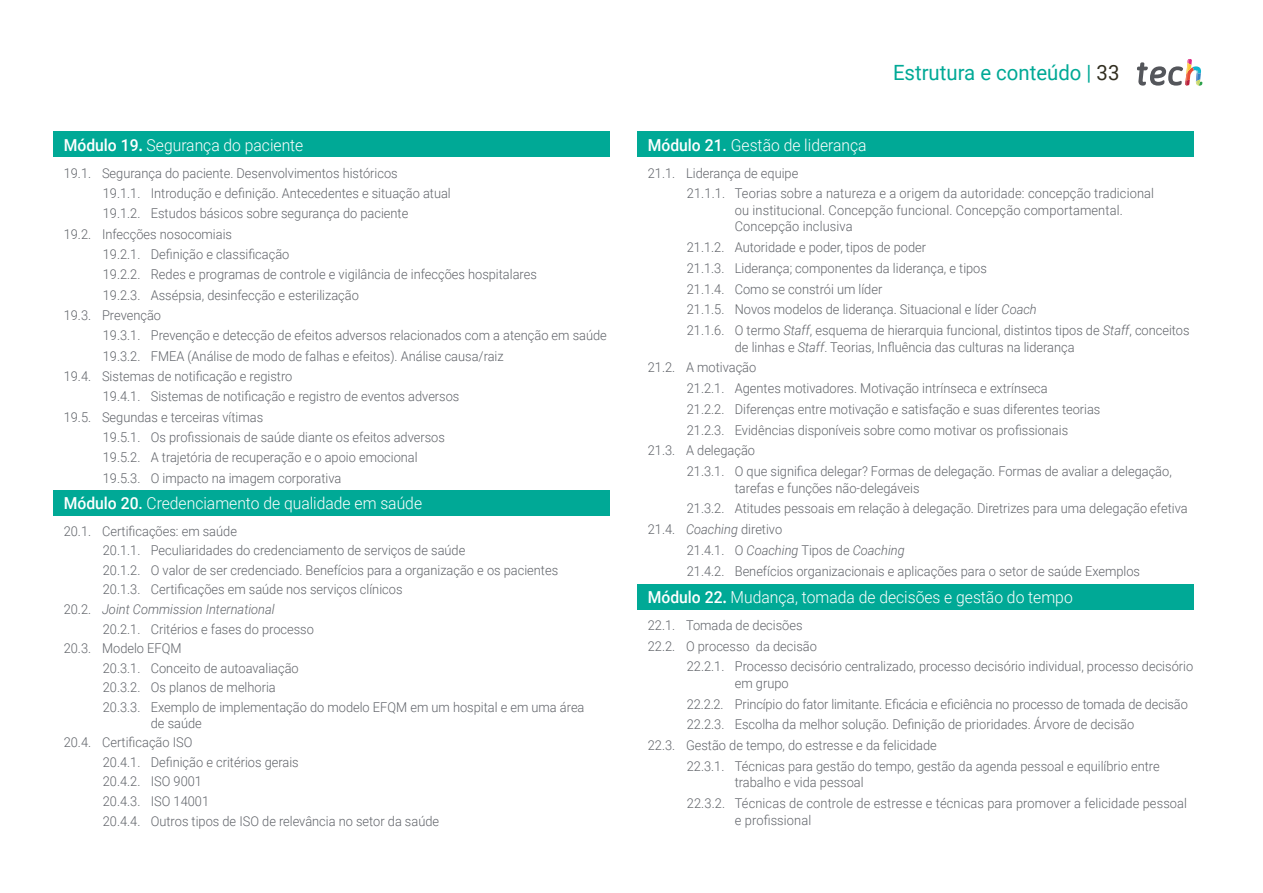
<style>
.page{position:relative;width:1263px;height:893px;background:#fff}
.page>*{position:absolute;margin:0;border:0;box-sizing:border-box;transform-origin:0 0}
.t1{font:21px "Roboto";color:#00a996}
.t2{font:300 16.5px "Roboto";color:#fff;scale:.95 1}
.t3{font:300 13.5px/20.7px "Roboto";color:#61646a;scale:.95 1}
.t4{font:italic 300 13.5px "Roboto";color:#61646a;scale:.95 1}
.s1{font-weight:500}
.s2{font-family:"Meta Pro";font-weight:500}
.s3{font-style:normal}
.s4{color:#312e20}
.s5{font-style:italic}
</style>
<div class="page">
<svg style="left:1137px;top:59px;width:65px;height:27px"></svg>
<div style="left:53px;top:132px;width:556px;height:25px;background:#00a996"></div>
<div style="left:53px;top:490px;width:556px;height:26px;background:#00a996"></div>
<div style="left:637px;top:132px;width:556px;height:25px;background:#00a996"></div>
<div style="left:637px;top:584px;width:556px;height:25px;background:#00a996"></div>
<p class="t2" style="left:64px;top:133px;width:254px"><span class="s1">Módulo 19</span><span class="s2">.</span> Segurança do paciente</p>
<p class="t3" style="left:64px;top:162px;width:353px">19.1. Segurança do paciente. Desenvolvimentos históricos</p>
<p class="t3" style="left:103px;top:182px;width:368px">19.1.1. Introdução e definição. Antecedentes e situação atual</p>
<p class="t3" style="left:103px;top:203px;width:323px">19.1.2. Estudos básicos sobre segurança do paciente</p>
<p class="t3" style="left:64px;top:223px;width:179px">19.2. Infecções nosocomiais</p>
<p class="t3" style="left:103px;top:243px;width:198px">19.2.1. Definição e classificação</p>
<p class="t3" style="left:103px;top:264px;width:458px">19.2.2. Redes e programas de controle e vigilância de infecções hospitalares</p>
<p class="t3" style="left:103px;top:284px;width:271px">19.2.3. Assépsia, desinfecção e esterilização</p>
<p class="t3" style="left:64px;top:304px;width:104px">19.3. Prevenção</p>
<p class="t3" style="left:103px;top:325px;width:532px">19.3.1. Prevenção e detecção de efeitos adversos relacionados com a atenção em saúde</p>
<p class="t3" style="left:103px;top:345px;width:424px">19.3.2. FMEA (Análise de modo de falhas e efeitos). Análise causa/raiz</p>
<p class="t3" style="left:64px;top:365px;width:242px">19.4. Sistemas de notificação e registro</p>
<p class="t3" style="left:103px;top:386px;width:377px">19.4.1. Sistemas de notificação e registro de eventos adversos</p>
<p class="t3" style="left:64px;top:406px;width:211px">19.5. Segundas e terceiras vítimas</p>
<p class="t3" style="left:103px;top:426px;width:362px">19.5.1. Os profissionais de saúde diante os efeitos adversos</p>
<p class="t3" style="left:103px;top:447px;width:333px">19.5.2. A trajetória de recuperação e o apoio emocional</p>
<p class="t3" style="left:103px;top:467px;width:253px">19.5.3. O impacto na imagem corporativa</p>
<p class="t2" style="left:64px;top:492px;width:379px"><span class="s1">Módulo 20.</span> Credenciamento de qualidade em saúde</p>
<p class="t3" style="left:64px;top:520px;width:184px">20.1. Certificações: em saúde</p>
<p class="t3" style="left:103px;top:540px;width:383px">20.1.1. Peculiaridades do credenciamento de serviços de saúde</p>
<p class="t3" style="left:103px;top:559px;width:481px">20.1.2. O valor de ser credenciado. Benefícios para a organização e os pacientes</p>
<p class="t3" style="left:103px;top:579px;width:317px">20.1.3. Certificações em saúde nos serviços clínicos</p>
<p class="t4" style="left:64px;top:600px;width:224px"><span class="s3">20.2.</span> Joint Commission International</p>
<p class="t3" style="left:103px;top:618px;width:224px">20.2.1. Critérios e fases do processo</p>
<p class="t3" style="left:64px;top:637px;width:125px">20.3. Modelo EFQM</p>
<p class="t3" style="left:103px;top:657px;width:208px">20.3.1. Conceito de autoavaliação</p>
<p class="t3" style="left:103px;top:677px;width:184px">20.3.2. Os planos de melhoria</p>
<p class="t3" style="left:103px;top:696px;width:509px">20.3.3. Exemplo de implementação do modelo EFQM em um hospital e em uma área</p>
<p class="t3" style="left:151px;top:712px;width:55px">de saúde</p>
<p class="t3" style="left:64px;top:732px;width:137px">20.4. Certificação ISO</p>
<p class="t3" style="left:103px;top:751px;width:208px">20.4.1. Definição e critérios gerais</p>
<p class="t3" style="left:103px;top:771px;width:106px">20.4.2. ISO 9001</p>
<p class="t3" style="left:103px;top:790px;width:113px">20.4.3. ISO 14001</p>
<p class="t3" style="left:103px;top:811px;width:356px">20.4.4. Outros tipos de ISO de relevância no setor da saúde</p>
<h1 class="t1" style="left:893px;top:57px;width:228px">Estrutura e conteúdo | <span class="s4">33</span></h1>
<p class="t2" style="left:648px;top:133px;width:232px"><span class="s1">Módulo 21.</span> Gestão de liderança</p>
<p class="t3" style="left:687px;top:162px;width:493px;text-indent:-39px">21.1. Liderança de equipe<br>21.1.1. Teorias sobre a natureza e a origem da autoridade: concepção tradicional</p>
<p class="t3" style="left:735px;top:201px;width:410px;line-height:16.5px">ou institucional. Concepção funcional. Concepção comportamental.<br>Concepção inclusiva</p>
<p class="t3" style="left:687px;top:236px;width:531px">21.1.2. Autoridade e poder, tipos de poder<br>21.1.3. Liderança; componentes da liderança, e tipos<br>21.1.4. Como se constrói um líder<br>21.1.5. Novos modelos de liderança. Situacional e líder <span class="s5">Coach<br></span>21.1.6. O termo <span class="s5">Staff</span>, esquema de hierarquia funcional, distintos tipos de <span class="s5">Staff</span>, conceitos</p>
<p class="t3" style="left:735px;top:336px;width:359px">de linhas e <span class="s5">Staff</span>. Teorias, Influência das culturas na liderança</p>
<p class="t3" style="left:648px;top:357px;width:116px">21.2. A motivação</p>
<p class="t3" style="left:687px;top:377px;width:381px">21.2.1. Agentes motivadores. Motivação intrínseca e extrínseca</p>
<p class="t3" style="left:687px;top:398px;width:437px">21.2.2. Diferenças entre motivação e satisfação e suas diferentes teorias</p>
<p class="t3" style="left:687px;top:419px;width:403px">21.2.3. Evidências disponíveis sobre como motivar os profissionais</p>
<p class="t3" style="left:648px;top:440px;width:114px">21.3. A delegação</p>
<p class="t3" style="left:687px;top:460px;width:512px">21.3.1. O que significa delegar? Formas de delegação. Formas de avaliar a delegação,</p>
<p class="t3" style="left:735px;top:477px;width:196px">tarefas e funções não-delegáveis</p>
<p class="t3" style="left:687px;top:498px;width:529px">21.3.2. Atitudes pessoais em relação à delegação. Diretrizes para uma delegação efetiva</p>
<p class="t3" style="left:648px;top:518px;width:143px">21.4. <span class="s5">Coaching</span> diretivo</p>
<p class="t4" style="left:687px;top:541px;width:231px"><span class="s3">21.4.1. O</span> Coaching <span class="s3">Tipos de</span> Coaching</p>
<p class="t3" style="left:687px;top:560px;width:479px">21.4.2. Benefícios organizacionais e aplicações para o setor de saúde Exemplos</p>
<p class="t2" style="left:648px;top:585px;width:449px"><span class="s1">Módulo 22</span><span class="s2">.</span> Mudança, tomada de decisões e gestão do tempo</p>
<p class="t3" style="left:648px;top:614px;width:164px">22.1. Tomada de decisões</p>
<p class="t3" style="left:648px;top:635px;width:179px">22.2. O processo da decisão</p>
<p class="t3" style="left:687px;top:656px;width:534px">22.2.1. Processo decisório centralizado, processo decisório individual, processo decisório</p>
<p class="t3" style="left:735px;top:672px;width:58px">em grupo</p>
<p class="t3" style="left:687px;top:693px;width:529px">22.2.2. Princípio do fator limitante. Eficácia e eficiência no processo de tomada de decisão</p>
<p class="t3" style="left:687px;top:714px;width:472px">22.2.3. Escolha da melhor solução. Definição de prioridades. Árvore de decisão</p>
<p class="t3" style="left:648px;top:735px;width:306px">22.3. Gestão de tempo, do estresse e da felicidade</p>
<p class="t3" style="left:687px;top:755px;width:499px">22.3.1. Técnicas para gestão do tempo, gestão da agenda pessoal e equilíbrio entre</p>
<p class="t3" style="left:687px;top:772px;width:528px;text-indent:48px">trabalho e vida pessoal<br>22.3.2. Técnicas de controle de estresse e técnicas para promover a felicidade pessoal</p>
<p class="t3" style="left:735px;top:809px;width:82px">e profissional</p>
</div>
